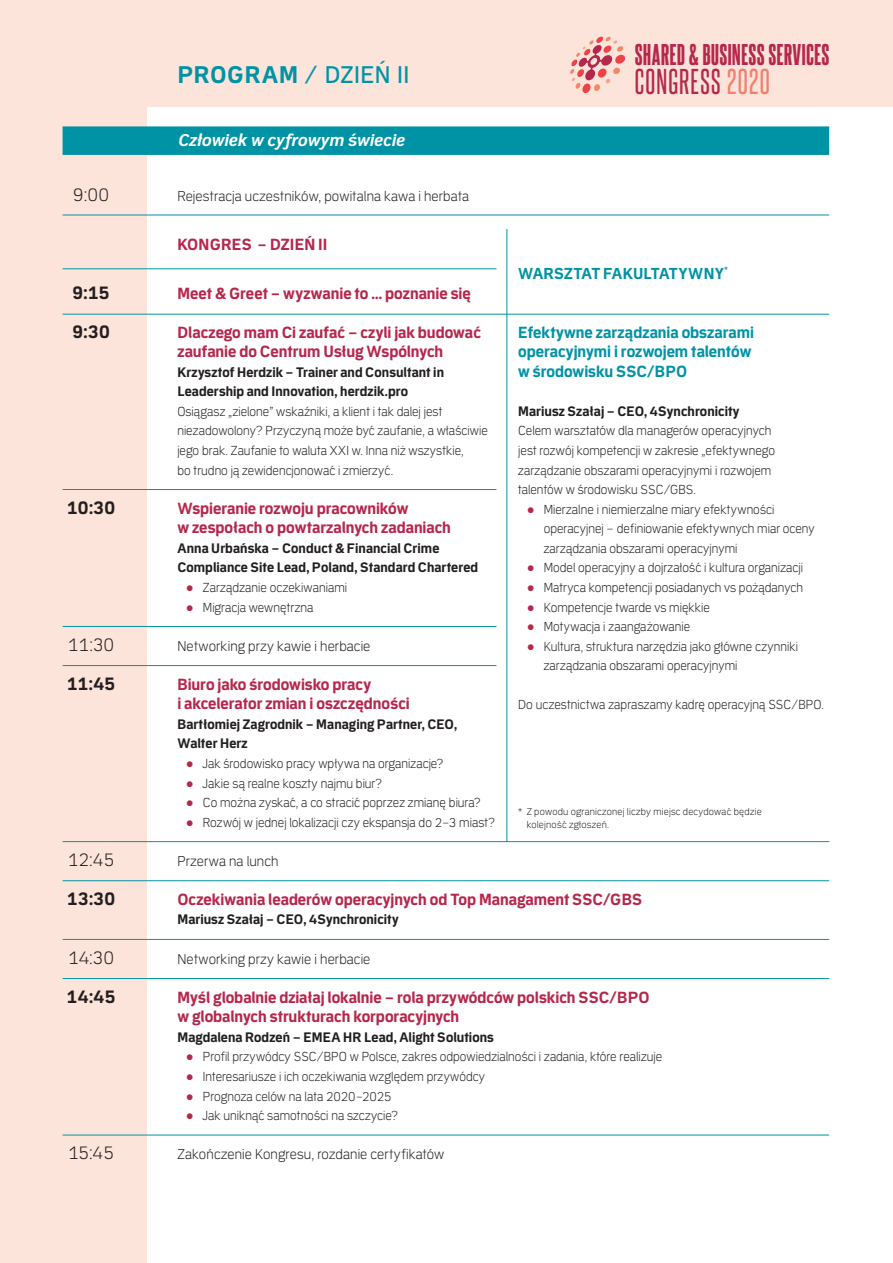
<style>
.page{position:relative;width:893px;height:1263px;background:#fde4da}
.page>*{position:absolute;margin:0;border:0;box-sizing:border-box;transform-origin:0 0}
.t1{font:30.6px "Steelfish Rg";letter-spacing:.04em;color:#b6274c}
.t2{font:25.5px "Steelfish Eb";letter-spacing:.005em;color:#b6274c}
.t3{font:25.5px "Erepublic Sans";letter-spacing:.02em;color:#0093a5}
.t4{font:700 19.5px "Erepublic Sans";letter-spacing:.015em;color:#231f20}
.t5{font:300 19.5px "Erepublic Sans";color:#231f20}
.t6{font:italic 700 18px "Erepublic Sans";color:#fff}
.tytuł{font:700 17.1px/19.5px "Erepublic Sans";color:#b6274c}
.tytuł-2{font:700 17.1px/19.5px "Erepublic Sans";color:#0093a5}
.podstawowy{font:700 16.8px "Erepublic Sans";letter-spacing:.01em;color:#0093a5}
.podstawowy-2{font:300 15px "Erepublic Sans";letter-spacing:.01em;color:#231f20}
.nazwisko{font:700 14.55px/19.5px "Erepublic Sans";letter-spacing:.005em;color:#231f20}
.t7{font:300 13.8px/19.5px "Erepublic Sans";letter-spacing:.005em;color:#231f20}
.t8{font:300 10.5px/12.6px "Erepublic Sans";letter-spacing:.02em;color:#231f20}
.s1{font-weight:700}
.s2{font-family:"Arial";font-weight:400;font-size:13.5px;color:#b6274c}
.s3{color:#f47f6f}
</style>
<div class="page">
<div style="left:147px;top:108px;width:746px;height:1155px;background:#fff"></div>
<svg style="left:570px;top:37px;width:55px;height:56px"></svg>
<div style="left:63px;top:126px;width:766px;height:29px;background:#0093a5"></div>
<hr style="left:63px;top:215px;width:766px;height:1px;background:#0093a5">
<hr style="left:63px;top:314px;width:766px;height:1px;background:#0093a5">
<hr style="left:63px;top:268px;width:433px;height:1px;background:#0093a5">
<hr style="left:63px;top:489px;width:433px;height:1px;background:#0093a5">
<hr style="left:63px;top:626px;width:433px;height:1px;background:#0093a5">
<hr style="left:63px;top:665px;width:433px;height:1px;background:#0093a5">
<hr style="left:506px;top:229px;width:1px;height:613px;background:#0093a5">
<hr style="left:63px;top:841px;width:766px;height:1px;background:#0093a5">
<hr style="left:63px;top:880px;width:766px;height:1px;background:#0093a5">
<hr style="left:63px;top:939px;width:766px;height:1px;background:#0093a5">
<hr style="left:63px;top:978px;width:766px;height:1px;background:#0093a5">
<hr style="left:63px;top:1135px;width:766px;height:1px;background:#0093a5">
<p class="t3" style="left:177px;top:60px;width:234px"><span class="s1">PROGRAM</span> / DZIEŃ II</p>
<p class="t6" style="left:177px;top:130px;width:228px">Człowiek w cyfrowym świecie</p>
<p class="t5" style="left:73px;top:183px;width:38px">9:00</p>
<p class="podstawowy-2" style="left:177px;top:187px;width:293px">Rejestracja uczestników, powitalna kawa i herbata</p>
<p class="t4" style="left:73px;top:281px;width:39px">9:15</p>
<p class="t4" style="left:72px;top:320px;width:39px">9:30</p>
<p class="t4" style="left:67px;top:496px;width:50px">10:30</p>
<p class="t5" style="left:68px;top:632px;width:48px">11:30</p>
<p class="t4" style="left:67px;top:672px;width:50px">11:45</p>
<p class="tytuł" style="left:177px;top:234px;width:152px">KONGRES – DZIEŃ II</p>
<p class="tytuł" style="left:177px;top:283px;width:295px">Meet &amp; Greet – wyzwanie to … poznanie się</p>
<p class="tytuł" style="left:177px;top:322px;width:305px">Dlaczego mam Ci zaufać – czyli jak budować zaufanie do Centrum Usług Wspólnych</p>
<p class="nazwisko" style="left:177px;top:362px;width:268px">Krzysztof Herdzik – Trainer and Consultant in<br>Leadership and Innovation, herdzik.pro</p>
<p class="t7" style="left:177px;top:401px;width:312px">Osiągasz „zielone” wskaźniki, a klient i tak dalej jest niezadowolony? Przyczyną może być zaufanie, a właściwie jego brak. Zaufanie to waluta XXI w. Inna niż wszystkie,<br>bo trudno ją zewidencjonować i zmierzyć.</p>
<p class="tytuł" style="left:177px;top:498px;width:275px">Wspieranie rozwoju pracowników<br>w zespołach o powtarzalnych zadaniach</p>
<p class="nazwisko" style="left:177px;top:538px;width:302px">Anna Urbańska – Conduct &amp; Financial Crime<br>Compliance Site Lead, Poland, Standard Chartered</p>
<p class="t7" style="left:186px;top:577px;width:163px"><span class="s2">●</span> Zarządzanie oczekiwaniami</p>
<p class="t7" style="left:186px;top:597px;width:129px"><span class="s2">●</span> Migracja wewnętrzna</p>
<p class="podstawowy-2" style="left:177px;top:637px;width:195px">Networking przy kawie i herbacie</p>
<p class="tytuł" style="left:177px;top:674px;width:234px">Biuro jako środowisko pracy<br>i akcelerator zmian i oszczędności</p>
<p class="nazwisko" style="left:177px;top:714px;width:281px">Bartłomiej Zagrodnik – Managing Partner, CEO,<br>Walter Herz</p>
<h2 class="t2" style="left:635px;top:39px;width:196px">SHARED &amp; BUSINESS SERVICES</h2>
<h1 class="t1" style="left:635px;top:62px;width:136px">CONGRESS <span class="s3">2020</span></h1>
<p class="podstawowy" style="left:518px;top:264px;width:211px">WARSZTAT FAKULTATYWNY<sup>*</sup></p>
<p class="tytuł-2" style="left:518px;top:322px;width:237px">Efektywne zarządzania obszarami operacyjnymi i rozwojem talentów w środowisku SSC/BPO</p>
<p class="nazwisko" style="left:518px;top:401px;width:223px">Mariusz Szałaj – CEO, 4Synchronicity</p>
<p class="t7" style="left:518px;top:421px;width:258px">Celem warsztatów dla managerów operacyjnych jest rozwój kompetencji w zakresie „efektywnego zarządzanie obszarami operacyjnymi i rozwojem talentów w środowisku SSC/GBS.</p>
<p class="t7" style="left:544px;top:499px;width:273px;text-indent:-17px"><span class="s2">●</span> Mierzalne i niemierzalne miary efektywności operacyjnej – definiowanie efektywnych miar oceny zarządzania obszarami operacyjnymi</p>
<p class="t7" style="left:527px;top:558px;width:278px"><span class="s2">●</span> Model operacyjny a dojrzałość i kultura organizacji</p>
<p class="t7" style="left:527px;top:577px;width:278px"><span class="s2">●</span> Matryca kompetencji posiadanych vs pożądanych</p>
<p class="t7" style="left:527px;top:597px;width:185px"><span class="s2">●</span> Kompetencje twarde vs miękkie</p>
<p class="t7" style="left:527px;top:616px;width:165px"><span class="s2">●</span> Motywacja i zaangażowanie</p>
<p class="t7" style="left:544px;top:636px;width:256px;text-indent:-17px"><span class="s2">●</span> Kultura, struktura narzędzia jako główne czynniki zarządzania obszarami operacyjnymi</p>
<p class="t7" style="left:518px;top:695px;width:307px">Do uczestnictwa zapraszamy kadrę operacyjną SSC/BPO.</p>
<p class="t5" style="left:68px;top:848px;width:48px">12:45</p>
<p class="t4" style="left:67px;top:887px;width:50px">13:30</p>
<p class="t5" style="left:68px;top:945px;width:47px">14:30</p>
<p class="t4" style="left:67px;top:985px;width:51px">14:45</p>
<p class="t5" style="left:68px;top:1141px;width:48px">15:45</p>
<p class="t7" style="left:186px;top:753px;width:259px"><span class="s2">●</span> Jak środowisko pracy wpływa na organizacje?</p>
<p class="t7" style="left:186px;top:773px;width:198px"><span class="s2">●</span> Jakie są realne koszty najmu biur?</p>
<p class="t7" style="left:186px;top:792px;width:297px"><span class="s2">●</span> Co można zyskać, a co stracić poprzez zmianę biura?</p>
<p class="t7" style="left:186px;top:812px;width:311px"><span class="s2">●</span> Rozwój w jednej lokalizacji czy ekspansja do 2–3 miast?</p>
<p class="podstawowy-2" style="left:177px;top:852px;width:103px">Przerwa na lunch</p>
<p class="tytuł" style="left:177px;top:889px;width:466px">Oczekiwania leaderów operacyjnych od Top Managament SSC/GBS</p>
<p class="nazwisko" style="left:177px;top:910px;width:223px">Mariusz Szałaj – CEO, 4Synchronicity</p>
<p class="podstawowy-2" style="left:177px;top:950px;width:195px">Networking przy kawie i herbacie</p>
<p class="tytuł" style="left:177px;top:987px;width:474px">Myśl globalnie działaj lokalnie – rola przywódców polskich SSC/BPO w globalnych strukturach korporacyjnych</p>
<p class="nazwisko" style="left:177px;top:1027px;width:318px">Magdalena Rodzeń – EMEA HR Lead, Alight Solutions</p>
<p class="t7" style="left:186px;top:1047px;width:478px"><span class="s2">●</span> Profil przywódcy SSC/BPO w Polsce, zakres odpowiedzialności i zadania, które realizuje</p>
<p class="t7" style="left:186px;top:1066px;width:301px"><span class="s2">●</span> Interesariusze i ich oczekiwania względem przywódcy</p>
<p class="t7" style="left:186px;top:1086px;width:207px"><span class="s2">●</span> Prognoza celów na lata 2020–2025</p>
<p class="t7" style="left:186px;top:1105px;width:214px"><span class="s2">●</span> Jak uniknąć samotności na szczycie?</p>
<p class="podstawowy-2" style="left:177px;top:1145px;width:269px">Zakończenie Kongresu, rozdanie certyfikatów</p>
<p class="t8" style="left:527px;top:805px;width:237px;text-indent:-9px">* Z powodu ograniczonej liczby miejsc decydować będzie kolejność zgłoszeń.</p>
</div>
